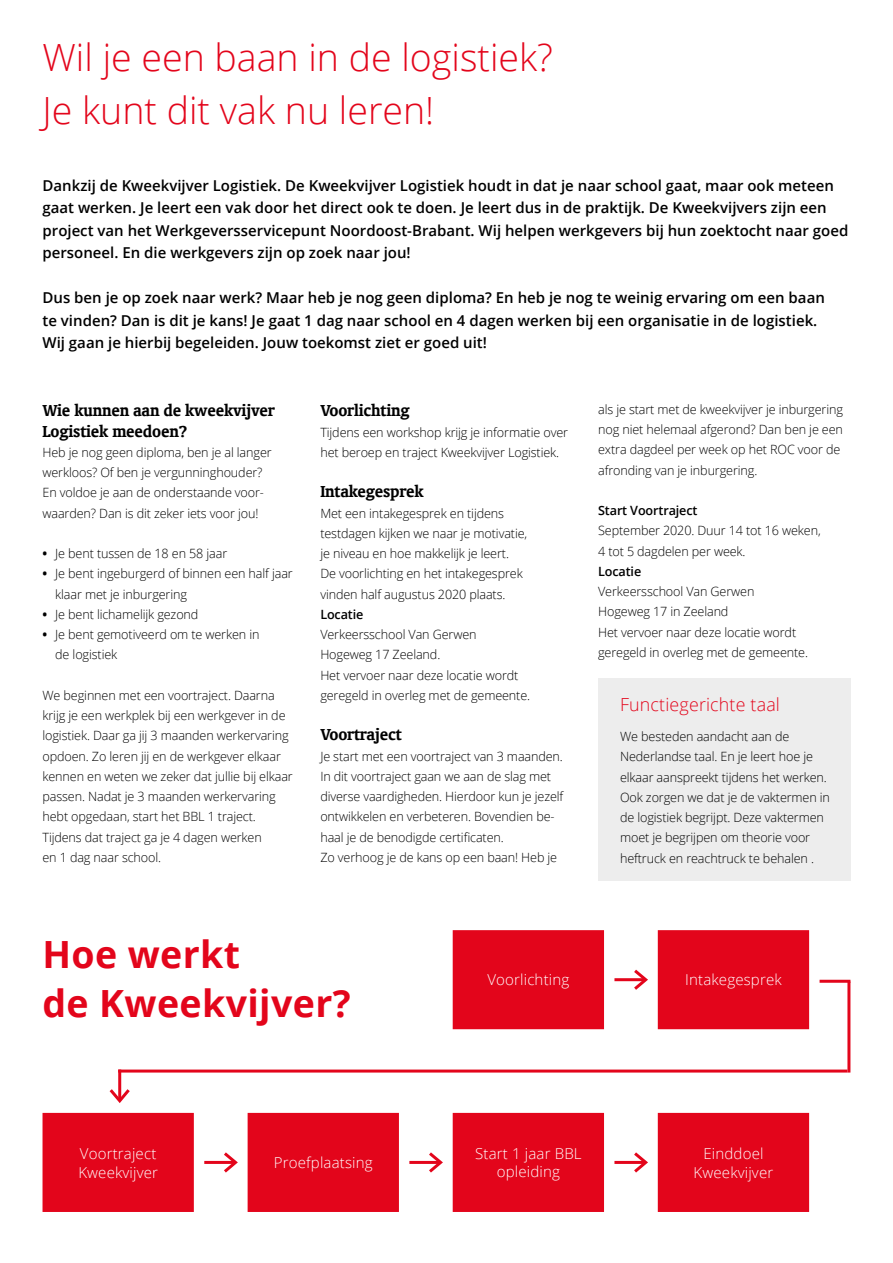
<style>
.page{position:relative;width:893px;height:1263px;background:#fff}
.page>*{position:absolute;margin:0;border:0;box-sizing:border-box;transform-origin:0 0}
.t1{font:300 37.5px/52.5px "Open Sans";color:#e3051b}
.t2{font:700 37.5px/49.5px "Open Sans";letter-spacing:.01em;color:#e3051b}
.t3{font:700 18px/20.2px "Oranda BT";letter-spacing:-.01em;color:#000}
.t4{font:300 18px "Open Sans";letter-spacing:.01em;color:#e3051b}
.t5{font:600 15px/22.5px "Open Sans";color:#000}
.t6{font:300 15px/18.8px "Open Sans";letter-spacing:.01em;color:#fff;text-align:center}
.t7{font:300 12.75px/20.2px "Open Sans";letter-spacing:-.01em;color:#000}
.t8{font:600 12.75px "Open Sans";letter-spacing:-.01em;color:#000}
.s1{font-weight:700}
</style>
<div class="page">
<div style="left:247px;top:1112px;width:152px;height:100px;background:#e3051b"></div>
<div style="left:42px;top:1112px;width:152px;height:100px;background:#e3051b"></div>
<div style="left:452px;top:930px;width:152px;height:100px;background:#e3051b"></div>
<div style="left:657px;top:930px;width:153px;height:100px;background:#e3051b"></div>
<hr style="left:204px;top:1161px;width:31px;height:3px;background:#e3051b">
<svg style="left:221px;top:1152px;width:17px;height:21px"></svg>
<hr style="left:614px;top:978px;width:31px;height:3px;background:#e3051b">
<svg style="left:631px;top:969px;width:17px;height:21px"></svg>
<hr style="left:819px;top:980px;width:31px;height:3px;background:#e3051b">
<hr style="left:118px;top:1069px;width:729px;height:3px;background:#e3051b">
<hr style="left:847px;top:981px;width:3px;height:91px;background:#e3051b">
<hr style="left:614px;top:1161px;width:31px;height:3px;background:#e3051b">
<hr style="left:409px;top:1161px;width:31px;height:3px;background:#e3051b">
<svg style="left:631px;top:1152px;width:17px;height:21px"></svg>
<svg style="left:426px;top:1152px;width:17px;height:21px"></svg>
<div style="left:452px;top:1112px;width:152px;height:100px;background:#e3051b"></div>
<div style="left:657px;top:1112px;width:153px;height:100px;background:#e3051b"></div>
<hr style="left:118px;top:1069px;width:3px;height:31px;background:#e3051b">
<svg style="left:109px;top:1086px;width:21px;height:17px"></svg>
<div style="left:598px;top:679px;width:252px;height:202px;background:#ededed"></div>
<h1 class="t1" style="left:43px;top:30px;width:512px">Wil je een baan in de logistiek?<br>Je kunt dit vak nu leren!</h1>
<p class="t5" style="left:43px;top:174px;width:807px">Dankzij de Kweekvijver Logistiek. De Kweekvijver Logistiek houdt in dat je naar school gaat, maar ook meteen gaat werken. Je leert een vak door het direct ook te doen. Je leert dus in de praktijk. De Kweekvijvers zijn een project van het Werkgeversservicepunt Noordoost-Brabant. Wij helpen werkgevers bij hun zoektocht naar goed personeel. En die werkgevers zijn op zoek naar jou!</p>
<p class="t5" style="left:43px;top:286px;width:784px">Dus ben je op zoek naar werk? Maar heb je nog geen diploma? En heb je nog te weinig ervaring om een baan te vinden? Dan is dit je kans! Je gaat 1 dag naar school en 4 dagen werken bij een organisatie in de logistiek.<br>Wij gaan je hierbij begeleiden. Jouw toekomst ziet er goed uit!</p>
<h2 class="t3" style="left:43px;top:400px;width:234px">Wie kunnen aan de kweekvijver<br>Logistiek meedoen?</h2>
<p class="t7" style="left:43px;top:442px;width:231px">Heb je nog geen diploma, ben je al langer werkloos? Of ben je vergunninghouder?<br>En voldoe je aan de onderstaande voor&shy;waarden? Dan is dit zeker iets voor jou!</p>
<p class="t7" style="left:43px;top:543px;width:186px"><span class="s1">•</span> Je bent tussen de 18 en 58 jaar</p>
<p class="t7" style="left:55px;top:563px;width:239px;text-indent:-13px"><span class="s1">•</span> Je bent ingeburgerd of binnen een half jaar klaar met je inburgering</p>
<p class="t7" style="left:43px;top:604px;width:157px"><span class="s1">•</span> Je bent lichamelijk gezond</p>
<p class="t7" style="left:55px;top:624px;width:206px;text-indent:-13px"><span class="s1">•</span> Je bent gemotiveerd om te werken in de logistiek</p>
<p class="t7" style="left:43px;top:685px;width:252px">We beginnen met een voortraject. Daarna krijg je een werkplek bij een werkgever in de logistiek. Daar ga jij 3 maanden werkervaring opdoen. Zo leren jij en de werkgever elkaar kennen en weten we zeker dat jullie bij elkaar passen. Nadat je 3 maanden werkervaring hebt opgedaan, start het BBL 1 traject.<br>Tijdens dat traject ga je 4 dagen werken<br>en 1 dag naar school.</p>
<h2 class="t3" style="left:320px;top:400px;width:91px">Voorlichting</h2>
<p class="t7" style="left:320px;top:422px;width:249px">Tijdens een workshop krijg je informatie over het beroep en traject Kweekvijver Logistiek.</p>
<h2 class="t3" style="left:320px;top:481px;width:105px">Intakegesprek</h2>
<p class="t7" style="left:320px;top:503px;width:208px">Met een intakegesprek en tijdens testdagen kijken we naar je motivatie, je niveau en hoe makkelijk je leert.<br>De voorlichting en het intakegesprek vinden half augustus 2020 plaats.</p>
<p class="t8" style="left:320px;top:605px;width:45px">Locatie</p>
<p class="t7" style="left:320px;top:624px;width:211px">Verkeersschool Van Gerwen<br>Hogeweg 17 Zeeland.<br>Het vervoer naar deze locatie wordt geregeld in overleg met de gemeente.</p>
<h2 class="t3" style="left:320px;top:724px;width:83px">Voortraject</h2>
<p class="t7" style="left:320px;top:746px;width:245px">Je start met een voortraject van 3 maanden.<br>In dit voortraject gaan we aan de slag met diverse vaardigheden. Hierdoor kun je jezelf ontwikkelen en verbeteren. Bovendien be&shy;haal je de benodigde certificaten.<br>Zo verhoog je de kans op een baan! Heb je</p>
<p class="t7" style="left:598px;top:399px;width:246px">als je start met de kweekvijver je inburgering nog niet helemaal afgerond? Dan ben je een extra dagdeel per week op het ROC voor de afronding van je inburgering.</p>
<p class="t8" style="left:598px;top:502px;width:101px">Start Voortraject</p>
<p class="t7" style="left:598px;top:520px;width:224px">September 2020. Duur 14 tot 16 weken,<br>4 tot 5 dagdelen per week.</p>
<p class="t8" style="left:598px;top:562px;width:45px">Locatie</p>
<p class="t7" style="left:598px;top:581px;width:211px">Verkeersschool Van Gerwen<br>Hogeweg 17 in Zeeland<br>Het vervoer naar deze locatie wordt geregeld in overleg met de gemeente.</p>
<h2 class="t4" style="left:620px;top:692px;width:161px">Functiegerichte taal</h2>
<p class="t7" style="left:620px;top:726px;width:212px">We besteden aandacht aan de Nederlandse taal. En je leert hoe je elkaar aanspreekt tijdens het werken.<br>Ook zorgen we dat je de vaktermen in de logistiek begrijpt. Deze vaktermen moet je begrijpen om theorie voor heftruck en reachtruck te behalen .</p>
<h1 class="t2" style="left:43px;top:928px;width:310px">Hoe werkt<br>de Kweekvijver?</h1>
<p class="t6" style="left:78px;top:1143px;width:81px;text-align:left">Voortraject<br>Kweekvijver</p>
<p class="t6" style="left:274px;top:1153px;width:100px">Proefplaatsing</p>
<p class="t6" style="left:487px;top:970px;width:83px">Voorlichting</p>
<p class="t6" style="left:685px;top:970px;width:98px">Intakegesprek</p>
<p class="t6" style="left:475px;top:1144px;width:108px;line-height:18px">Start 1 jaar BBL opleiding</p>
<p class="t6" style="left:694px;top:1143px;width:81px">Einddoel<br>Kweekvijver</p>
</div>
